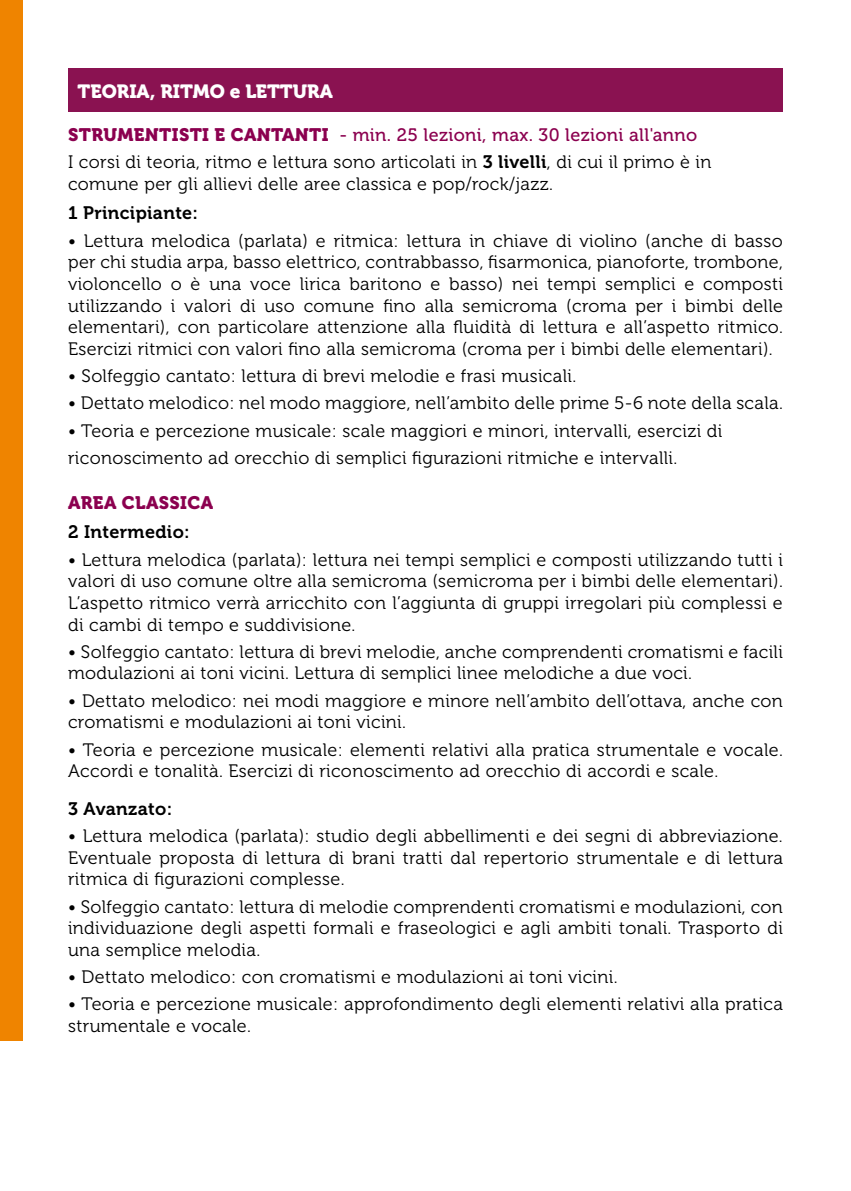
<style>
.page{position:relative;width:851px;height:1191px;background:#fff}
.page>*{position:absolute;margin:0;border:0;box-sizing:border-box;transform-origin:0 0}
.t1{font:19px "Museo 900";color:#fff}
.t2{font:18px/21.6px "Museo 300";letter-spacing:.02em;color:#000}
.t3{font:18px "Museo 500";letter-spacing:.02em;color:#8b004f}
.t4{font:18px "Museo 700";letter-spacing:.02em;color:#000}
.t5{font:18px "Museo 900";letter-spacing:.02em;color:#8b004f}
.s1{font-family:"Museo 900"}
.s2{font-family:"Museo 700"}
</style>
<div class="page">
<div style="left:68px;top:68px;width:714px;height:43px;background:#8a1251"></div>
<div style="left:0;top:0;width:22px;height:1040px;background:#ef8400"></div>
<p class="t1" style="left:78px;top:81px;width:257px">TEORIA, RITMO e LETTURA</p>
<p class="t3" style="left:68px;top:125px;width:630px"><span class="s1">STRUMENTISTI E CANTANTI</span> - min. 25 lezioni, max. 30 lezioni all'anno</p>
<p class="t2" style="left:68px;top:151px;width:644px">I corsi di teoria, ritmo e lettura sono articolati in <span class="s2">3 livelli</span>, di cui il primo è in comune per gli allievi delle aree classica e pop/rock/jazz.</p>
<p class="t4" style="left:68px;top:203px;width:131px">1 Principiante:</p>
<p class="t2" style="left:68px;top:230px;width:716px;text-align:justify">• Lettura melodica (parlata) e ritmica: lettura in chiave di violino (anche di basso per chi studia arpa, basso elettrico, contrabbasso, fisarmonica, pianoforte, trombone, violoncello o è una voce lirica baritono e basso) nei tempi semplici e composti utilizzando i valori di uso comune fino alla semicroma (croma per i bimbi delle elementari), con particolare attenzione alla fluidità di lettura e all’aspetto ritmico.<br>Esercizi ritmici con valori fino alla semicroma (croma per i bimbi delle elementari).</p>
<p class="t2" style="left:68px;top:365px;width:509px">• Solfeggio cantato: lettura di brevi melodie e frasi musicali.</p>
<p class="t2" style="left:68px;top:393px;width:716px">• Dettato melodico: nel modo maggiore, nell’ambito delle prime 5-6 note della scala.</p>
<p class="t2" style="left:68px;top:417px;width:655px;line-height:27.2px">• Teoria e percezione musicale: scale maggiori e minori, intervalli, esercizi di riconoscimento ad orecchio di semplici figurazioni ritmiche e intervalli.</p>
<p class="t5" style="left:68px;top:492px;width:147px">AREA CLASSICA</p>
<p class="t4" style="left:68px;top:522px;width:123px">2 Intermedio:</p>
<p class="t2" style="left:68px;top:549px;width:716px;text-align:justify">• Lettura melodica (parlata): lettura nei tempi semplici e composti utilizzando tutti i valori di uso comune oltre alla semicroma (semicroma per i bimbi delle elementari).<br>L’aspetto ritmico verrà arricchito con l’aggiunta di gruppi irregolari più complessi e di cambi di tempo e suddivisione.</p>
<p class="t2" style="left:68px;top:641px;width:716px">• Solfeggio cantato: lettura di brevi melodie, anche comprendenti cromatismi e facili modulazioni ai toni vicini. Lettura di semplici linee melodiche a due voci.</p>
<p class="t2" style="left:68px;top:690px;width:716px">• Dettato melodico: nei modi maggiore e minore nell’ambito dell’ottava, anche con cromatismi e modulazioni ai toni vicini.</p>
<p class="t2" style="left:68px;top:739px;width:716px">• Teoria e percezione musicale: elementi relativi alla pratica strumentale e vocale.<br>Accordi e tonalità. Esercizi di riconoscimento ad orecchio di accordi e scale.</p>
<p class="t4" style="left:68px;top:798px;width:106px">3 Avanzato:</p>
<p class="t2" style="left:68px;top:825px;width:716px;text-align:justify">• Lettura melodica (parlata): studio degli abbellimenti e dei segni di abbreviazione.<br>Eventuale proposta di lettura di brani tratti dal repertorio strumentale e di lettura ritmica di figurazioni complesse.</p>
<p class="t2" style="left:68px;top:896px;width:716px;text-align:justify">• Solfeggio cantato: lettura di melodie comprendenti cromatismi e modulazioni, con individuazione degli aspetti formali e fraseologici e agli ambiti tonali. Trasporto di una semplice melodia.</p>
<p class="t2" style="left:68px;top:966px;width:551px">• Dettato melodico: con cromatismi e modulazioni ai toni vicini.</p>
<p class="t2" style="left:68px;top:994px;width:716px">• Teoria e percezione musicale: approfondimento degli elementi relativi alla pratica strumentale e vocale.</p>
</div>
